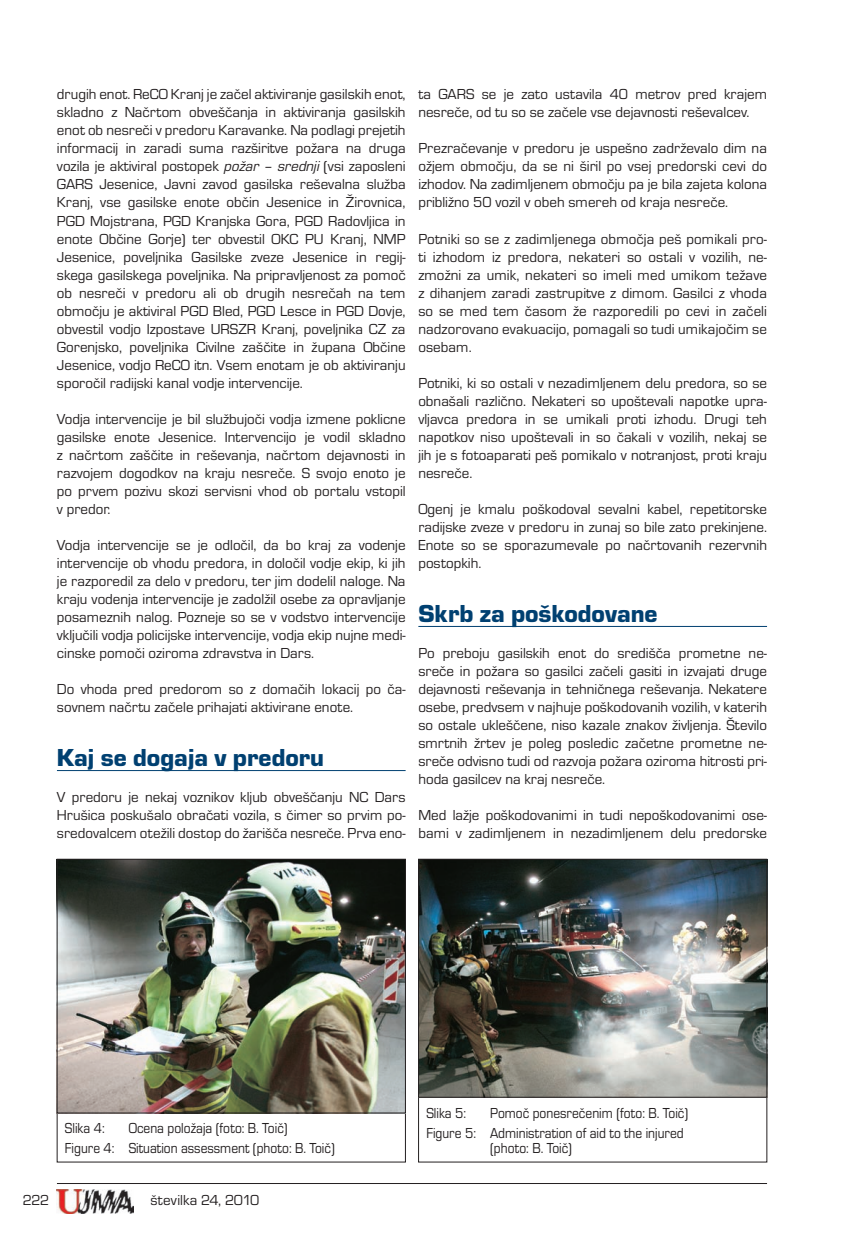
<style>
.page{position:relative;width:852px;height:1234px;background:#fff}
.page>*{position:absolute;margin:0;border:0;box-sizing:border-box;transform-origin:0 0}
.t1{font:25.5px "Eurostile TEE Blac";color:#004071}
.t2{font:15px/18px "Eurostile TEE";color:#231f20;text-align:justify}
.t3{font:15px/20px "Eurostile TEE";color:#231f20;text-align:right;scale:.9 1}
.s1{font-style:italic}
</style>
<div class="page">
<hr style="left:57px;top:1182px;width:710px;height:1px;background:#231f20">
<img style="left:57px;top:1189px;width:77px;height:23px">
<hr style="left:57px;top:770px;width:349px;height:1px;background:#004071">
<hr style="left:418px;top:626px;width:349px;height:1px;background:#004071">
<img style="left:59px;top:860px;width:345px;height:250px">
<div style="left:57px;top:858px;width:349px;height:254px;border:1px solid #231f20"></div>
<img style="left:420px;top:860px;width:345px;height:235px">
<div style="left:418px;top:858px;width:349px;height:239px;border:1px solid #231f20"></div>
<p class="t2" style="left:57px;top:86px;width:350px">drugih enot. ReCO Kranj je začel aktiviranje gasilskih enot, skladno z Načrtom obveščanja in aktiviranja gasilskih enot ob nesreči v predoru Karavanke. Na podlagi prejetih informacij in zaradi suma razširitve požara na druga vozila je aktiviral postopek <span class="s1">požar – srednji</span> (vsi zaposleni GARS Jesenice, Javni zavod gasilska reševalna služba Kranj, vse gasilske enote občin Jesenice in Žirovnica, PGD Mojstrana, PGD Kranjska Gora, PGD Radovljica in enote Občine Gorje) ter obvestil OKC PU Kranj, NMP Jesenice, poveljnika Gasilske zveze Jesenice in regij&shy;skega gasilskega poveljnika. Na pripravljenost za pomoč ob nesreči v predoru ali ob drugih nesrečah na tem območju je aktiviral PGD Bled, PGD Lesce in PGD Dovje, obvestil vodjo Izpostave URSZR Kranj, poveljnika CZ za Gorenjsko, poveljnika Civilne zaščite in župana Občine Jesenice, vodjo ReCO itn. Vsem enotam je ob aktiviranju sporočil radijski kanal vodje intervencije.</p>
<p class="t2" style="left:57px;top:410px;width:350px">Vodja intervencije je bil službujoči vodja izmene poklicne gasilske enote Jesenice. Intervencijo je vodil skladno z načrtom zaščite in reševanja, načrtom dejavnosti in razvojem dogodkov na kraju nesreče. S svojo enoto je po prvem pozivu skozi servisni vhod ob portalu vstopil v predor.</p>
<p class="t2" style="left:57px;top:536px;width:350px">Vodja intervencije se je odločil, da bo kraj za vodenje intervencije ob vhodu predora, in določil vodje ekip, ki jih je razporedil za delo v predoru, ter jim dodelil naloge. Na kraju vodenja intervencije je zadolžil osebe za opravljanje posameznih nalog. Pozneje so se v vodstvo intervencije vključili vodja policijske intervencije, vodja ekip nujne medi&shy;cinske pomoči oziroma zdravstva in Dars.</p>
<p class="t2" style="left:57px;top:680px;width:350px">Do vhoda pred predorom so z domačih lokacij po ča&shy;sovnem načrtu začele prihajati aktivirane enote.</p>
<h1 class="t1" style="left:57px;top:743px;width:269px">Kaj se dogaja v predoru</h1>
<p class="t2" style="left:57px;top:788px;width:350px">V predoru je nekaj voznikov kljub obveščanju NC Dars Hrušica poskušalo obračati vozila, s čimer so prvim po&shy;sredovalcem otežili dostop do žarišča nesreče. Prva eno-</p>
<p class="t2" style="left:418px;top:86px;width:350px">ta GARS se je zato ustavila 40 metrov pred krajem nesreče, od tu so se začele vse dejavnosti reševalcev.</p>
<p class="t2" style="left:418px;top:140px;width:350px">Prezračevanje v predoru je uspešno zadrževalo dim na ožjem območju, da se ni širil po vsej predorski cevi do izhodov. Na zadimljenem območju pa je bila zajeta kolona približno 50 vozil v obeh smereh od kraja nesreče.</p>
<p class="t2" style="left:418px;top:230px;width:350px">Potniki so se z zadimljenega območja peš pomikali pro&shy;ti izhodom iz predora, nekateri so ostali v vozilih, ne&shy;zmožni za umik, nekateri so imeli med umikom težave z dihanjem zaradi zastrupitve z dimom. Gasilci z vhoda so se med tem časom že razporedili po cevi in začeli nadzorovano evakuacijo, pomagali so tudi umikajočim se osebam.</p>
<p class="t2" style="left:418px;top:374px;width:350px">Potniki, ki so ostali v nezadimljenem delu predora, so se obnašali različno. Nekateri so upoštevali napotke upra&shy;vljavca predora in se umikali proti izhodu. Drugi teh napotkov niso upoštevali in so čakali v vozilih, nekaj se jih je s fotoaparati peš pomikalo v notranjost, proti kraju nesreče.</p>
<p class="t2" style="left:418px;top:500px;width:350px">Ogenj je kmalu poškodoval sevalni kabel, repetitorske radijske zveze v predoru in zunaj so bile zato prekinjene.<br>Enote so se sporazumevale po načrtovanih rezervnih postopkih.</p>
<h1 class="t1" style="left:418px;top:599px;width:241px">Skrb za poškodovane</h1>
<p class="t2" style="left:418px;top:644px;width:350px">Po preboju gasilskih enot do središča prometne ne&shy;sreče in požara so gasilci začeli gasiti in izvajati druge dejavnosti reševanja in tehničnega reševanja. Nekatere osebe, predvsem v najhuje poškodovanih vozilih, v katerih so ostale ukleščene, niso kazale znakov življenja. Število smrtnih žrtev je poleg posledic začetne prometne ne&shy;sreče odvisno tudi od razvoja požara oziroma hitrosti pri&shy;hoda gasilcev na kraj nesreče.</p>
<p class="t2" style="left:418px;top:806px;width:350px">Med lažje poškodovanimi in tudi nepoškodovanimi ose&shy;bami v zadimljenem in nezadimljenem delu predorske</p>
<p class="t3" style="left:65px;top:1118px;width:46px">Slika 4:</p>
<p class="t3" style="left:65px;top:1118px;width:301px;text-align:left;text-indent:64px">Ocena položaja (foto: B. Toič)<br>Figure 4: Situation assessment (photo: B. Toič)</p>
<p class="t2" style="left:23px;top:1191px;width:28px">222</p>
<p class="t2" style="left:150px;top:1191px;width:110px">številka 24, 2010</p>
<p class="t3" style="left:426px;top:1102px;width:46px">Slika 5:</p>
<p class="t3" style="left:426px;top:1102px;width:292px">Pomoč ponesrečenim (foto: B. Toič)<br>Figure 5: Administration of aid to the injured</p>
<p class="t3" style="left:490px;top:1138px;width:92px">(photo: B. Toič)</p>
</div>
